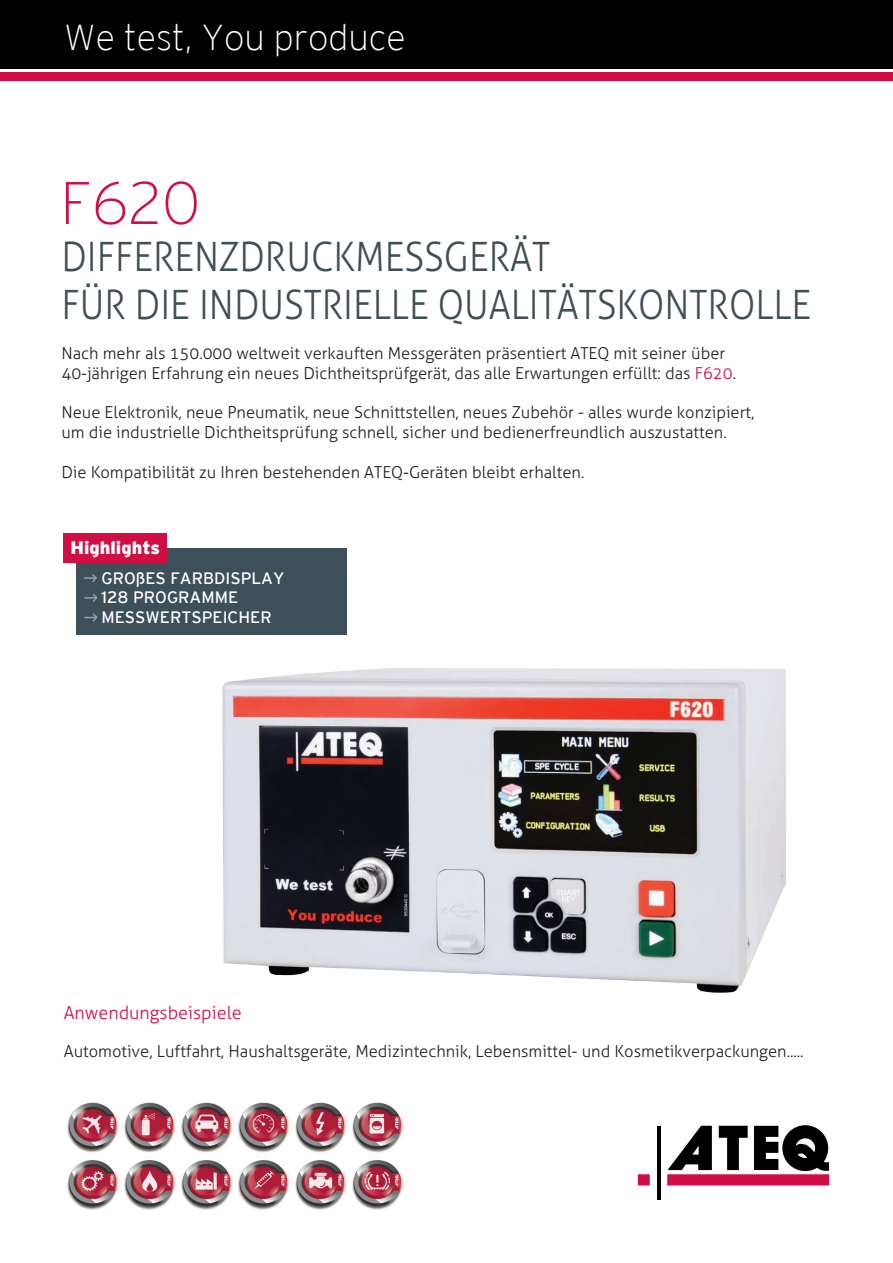
<style>
.page{position:relative;width:893px;height:1263px;background:#fff}
.page>*{position:absolute;margin:0;border:0;box-sizing:border-box;transform-origin:0 0}
.t1{font:200 60px "Interstate";color:#d20d44}
.t2{font:300 40.5px/48.6px "Aller";color:#3d4f59;scale:.9 1}
.t3{font:200 36px "Interstate";color:#fff}
.t4{font:300 18px "Aller";color:#d20d44}
.t5{font:900 18px "Interstate";color:#fff}
.t6{font:300 16.5px/19.8px "Aller";color:#231f20}
.t7{font:16.5px/19.8px "Interstate";color:#fff}
.s1{color:#d20d44}
</style>
<div class="page">
<div style="left:0;top:72px;width:893px;height:9px;background:#d20d44"></div>
<div style="left:0;top:0;width:893px;height:68px;background:#000001"></div>
<hr style="left:657px;top:1126px;width:3px;height:73px;background:#000001">
<svg style="left:638px;top:1125px;width:191px;height:60px"></svg>
<div style="left:77px;top:548px;width:270px;height:87px;background:#3d4f59"></div>
<div style="left:64px;top:533px;width:103px;height:29px;background:#d20d44"></div>
<svg style="left:83px;top:574px;width:14px;height:8px"></svg>
<svg style="left:84px;top:594px;width:14px;height:8px"></svg>
<svg style="left:84px;top:613px;width:14px;height:9px"></svg>
<img style="left:222px;top:668px;width:565px;height:325px">
<img style="left:67px;top:1103px;width:337px;height:107px">
<h3 class="t3" style="left:64px;top:18px;width:343px">We test, You produce</h3>
<h1 class="t1" style="left:60px;top:170px;width:142px">F620</h1>
<h2 class="t2" style="left:61px;top:232px;width:835px">DIFFERENZDRUCKMESSGERÄT<br>FÜR DIE INDUSTRIELLE QUALITÄTSKONTROLLE</h2>
<p class="t6" style="left:61px;top:343px;width:676px">Nach mehr als 150.000 weltweit verkauften Messgeräten präsentiert ATEQ mit seiner über<br>40-jährigen Erfahrung ein neues Dichtheitsprüfgerät, das alle Erwartungen erfüllt: das <span class="s1">F620</span>.</p>
<p class="t6" style="left:61px;top:403px;width:694px">Neue Elektronik, neue Pneumatik, neue Schnittstellen, neues Zubehör - alles wurde konzipiert, um die industrielle Dichtheitsprüfung schnell, sicher und bedienerfreundlich auszustatten.</p>
<p class="t6" style="left:61px;top:462px;width:524px">Die Kompatibilität zu Ihren bestehenden ATEQ-Geräten bleibt erhalten.</p>
<p class="t5" style="left:71px;top:537px;width:91px">Highlights</p>
<p class="t7" style="left:101px;top:568px;width:184px">GROßES FARBDISPLAY<br>128 PROGRAMME<br>MESSWERTSPEICHER</p>
<p class="t4" style="left:64px;top:1001px;width:179px">Anwendungsbeispiele</p>
<p class="t6" style="left:64px;top:1042px;width:741px">Automotive, Luftfahrt, Haushaltsgeräte, Medizintechnik, Lebensmittel- und Kosmetikverpackungen.....</p>
</div>
